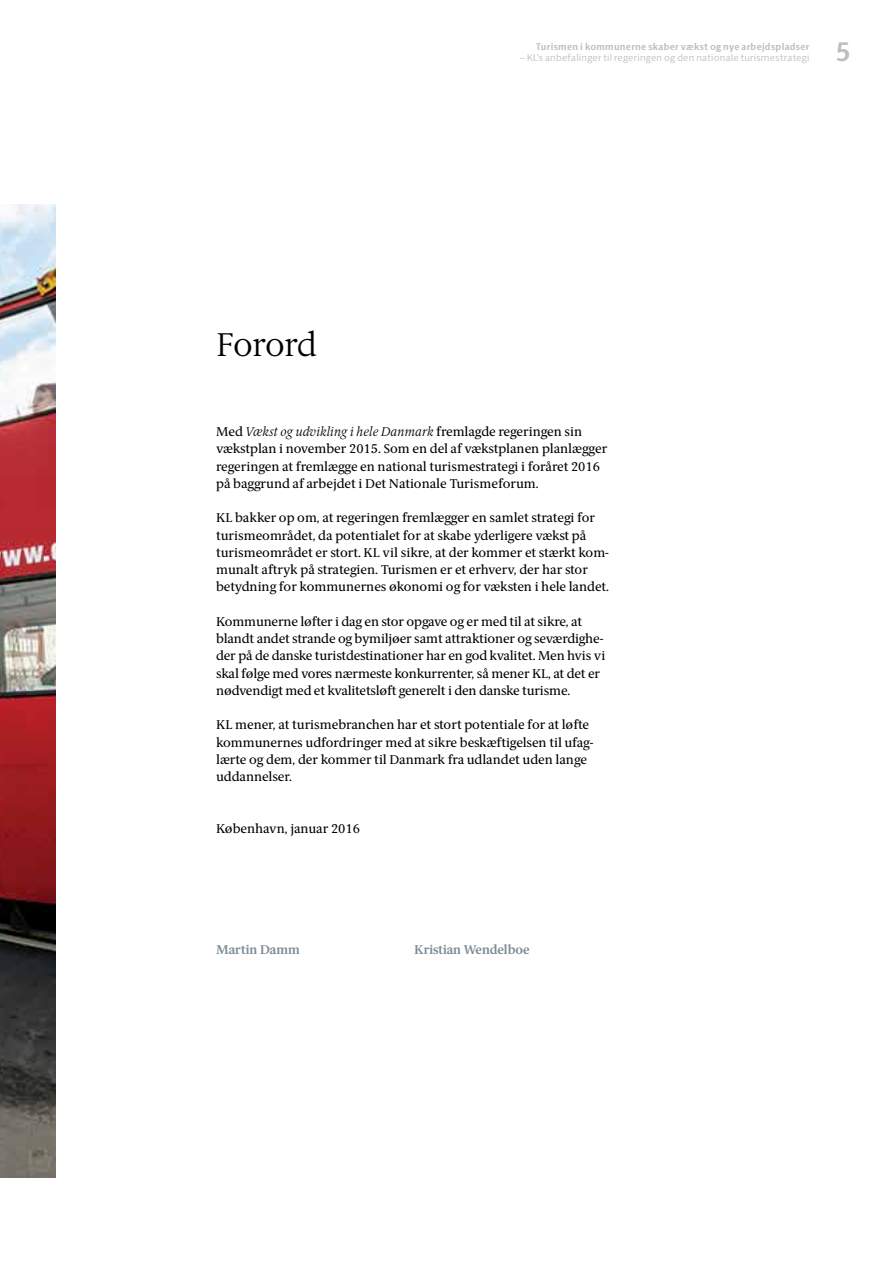
<style>
.page{position:relative;width:893px;height:1263px;background:#fff}
.page>*{position:absolute;margin:0;border:0;box-sizing:border-box;transform-origin:0 0}
.t1{font:300 33px "ID Serif";letter-spacing:-.025em;color:#000}
.t2{font:700 27px "ID Sans";color:#bcbec0}
.t3{font:12.75px/17.2px "ID Serif";color:#000}
.t4{font:700 12.75px "ID Serif";color:#7e8d98}
.t5{font:300 9.75px "ID Sans";letter-spacing:.03em;color:#bcbec0}
.t6{font:700 9.75px "ID Sans";letter-spacing:.025em;color:#bcbec0}
.s1{font-weight:300;font-style:italic}
</style>
<div class="page">
<img style="left:0;top:204px;width:55px;height:974px">
<h1 class="t1" style="left:216px;top:324px;width:102px">Forord</h1>
<p class="t6" style="left:536px;top:41px;width:275px">Turismen i kommunerne skaber vækst og nye arbejdspladser</p>
<p class="t5" style="left:520px;top:52px;width:291px">– KL’s anbefalinger til regeringen og den nationale turismestrategi</p>
<h2 class="t2" style="left:836px;top:35px;width:17px">5</h2>
<p class="t3" style="left:216px;top:423px;width:393px">Med <span class="s1">Vækst og udvikling i hele Danmark</span> fremlagde regeringen sin vækstplan i november 2015. Som en del af vækstplanen planlægger regeringen at fremlægge en national turismestrategi i foråret 2016 på baggrund af arbejdet i Det Nationale Turismeforum.</p>
<p class="t3" style="left:216px;top:509px;width:394px">KL bakker op om, at regeringen fremlægger en samlet strategi for turismeområdet, da potentialet for at skabe yderligere vækst på turismeområdet er stort. KL vil sikre, at der kommer et stærkt kom&shy;munalt aftryk på strategien. Turismen er et erhverv, der har stor betydning for kommunernes økonomi og for væksten i hele landet.</p>
<p class="t3" style="left:216px;top:613px;width:391px">Kommunerne løfter i dag en stor opgave og er med til at sikre, at blandt andet strande og bymiljøer samt attraktioner og seværdighe&shy;der på de danske turistdestinationer har en god kvalitet. Men hvis vi skal følge med vores nærmeste konkurrenter, så mener KL, at det er nødvendigt med et kvalitetsløft generelt i den danske turisme.</p>
<p class="t3" style="left:216px;top:716px;width:379px">KL mener, at turismebranchen har et stort potentiale for at løfte kommunernes udfordringer med at sikre beskæftigelsen til ufag&shy;lærte og dem, der kommer til Danmark fra udlandet uden lange uddannelser.</p>
<p class="t3" style="left:216px;top:820px;width:145px">København, januar 2016</p>
<p class="t4" style="left:216px;top:941px;width:85px">Martin Damm</p>
<p class="t4" style="left:414px;top:941px;width:117px">Kristian Wendelboe</p>
</div>
